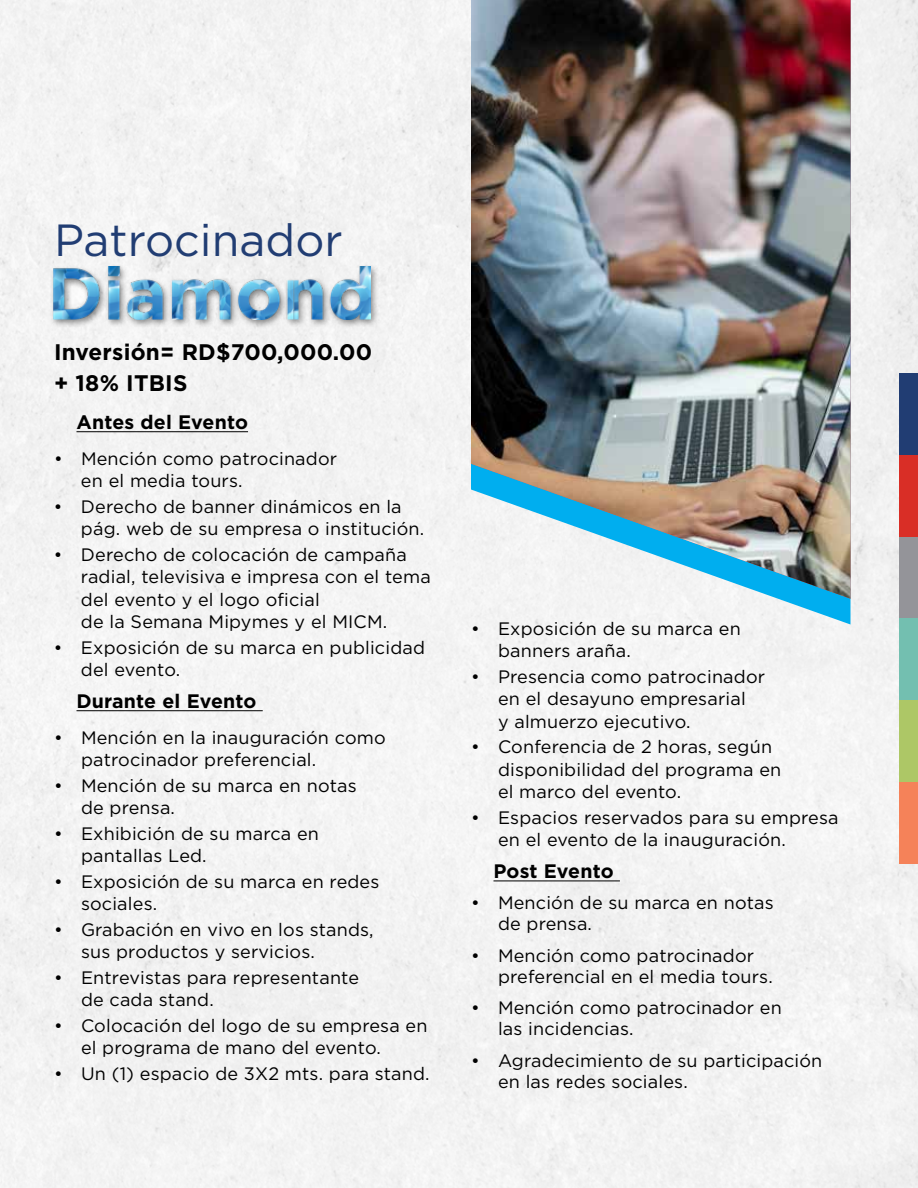
<style>
.page{position:relative;width:918px;height:1188px;background:#f3f3f3}
.page>*{position:absolute;margin:0;border:0;box-sizing:border-box;transform-origin:0 0}
.t1{font:45px "Gotham Pro";color:#213d73}
.t2{font:700 22.5px/31.5px "Gotham Pro";letter-spacing:.01em;color:#000}
.t3{font:700 19.5px "Gotham Pro";letter-spacing:.01em;color:#000}
.t4{font:18px/22.5px "Gotham Pro";letter-spacing:.01em;color:#000}
</style>
<div class="page">
<div style="left:899px;top:373px;width:19px;height:82px;background:#213d73"></div>
<div style="left:899px;top:455px;width:19px;height:82px;background:#d92e26"></div>
<div style="left:899px;top:537px;width:19px;height:82px;background:#949499"></div>
<div style="left:899px;top:619px;width:19px;height:81px;background:#73bfb0"></div>
<div style="left:899px;top:700px;width:19px;height:82px;background:#adc766"></div>
<div style="left:899px;top:782px;width:19px;height:82px;background:#f58259"></div>
<svg style="left:471px;top:599px;width:380px;height:26px;fill:#f3f3f3"></svg>
<hr style="left:76px;top:431px;width:172px;height:1px;background:#000">
<hr style="left:76px;top:710px;width:187px;height:1px;background:#000">
<hr style="left:494px;top:881px;width:126px;height:1px;background:#000">
<img style="left:471px;top:0;width:379px;height:599px">
<div style="left:50px;top:264px;width:330px;height:66px;background:#000;opacity:.47"></div>
<img style="left:54px;top:266px;width:316px;height:53px">
<h1 class="t1" style="left:54px;top:215px;width:290px">Patrocinador</h1>
<p class="t2" style="left:54px;top:335px;width:320px">Inversión= RD$700,000.00 + 18% ITBIS</p>
<p class="t3" style="left:76px;top:410px;width:173px">Antes del Evento</p>
<p class="t4" style="left:81px;top:447px;width:258px;text-indent:-27px">• Mención como patrocinador en el media tours.</p>
<p class="t4" style="left:81px;top:495px;width:345px;text-indent:-27px">• Derecho de banner dinámicos en la pág. web de su empresa o institución.</p>
<p class="t4" style="left:81px;top:543px;width:351px;text-indent:-27px">• Derecho de colocación de campaña radial, televisiva e impresa con el tema del evento y el logo oficial<br>de la Semana Mipymes y el MICM.</p>
<p class="t4" style="left:81px;top:636px;width:346px;text-indent:-27px">• Exposición de su marca en publicidad del evento.</p>
<p class="t3" style="left:76px;top:689px;width:182px">Durante el Evento</p>
<p class="t4" style="left:81px;top:726px;width:306px;text-indent:-27px">• Mención en la inauguración como patrocinador preferencial.</p>
<p class="t4" style="left:81px;top:774px;width:277px;text-indent:-27px">• Mención de su marca en notas de prensa.</p>
<p class="t4" style="left:81px;top:822px;width:240px;text-indent:-27px">• Exhibición de su marca en pantallas Led.</p>
<p class="t4" style="left:81px;top:870px;width:300px;text-indent:-27px">• Exposición de su marca en redes sociales.</p>
<p class="t4" style="left:81px;top:918px;width:294px;text-indent:-27px">• Grabación en vivo en los stands, sus productos y servicios.</p>
<p class="t4" style="left:81px;top:966px;width:280px;text-indent:-27px">• Entrevistas para representante de cada stand.</p>
<p class="t4" style="left:81px;top:1014px;width:348px;text-indent:-27px">• Colocación del logo de su empresa en el programa de mano del evento.</p>
<p class="t4" style="left:54px;top:1062px;width:377px">• Un (1) espacio de 3X2 mts. para stand.</p>
<p class="t4" style="left:498px;top:617px;width:244px;text-indent:-27px">• Exposición de su marca en banners araña.</p>
<p class="t4" style="left:498px;top:665px;width:269px;text-indent:-27px">• Presencia como patrocinador en el desayuno empresarial<br>y almuerzo ejecutivo.</p>
<p class="t4" style="left:498px;top:736px;width:285px;text-indent:-27px">• Conferencia de 2 horas, según disponibilidad del programa en el marco del evento.</p>
<p class="t4" style="left:498px;top:806px;width:342px;text-indent:-27px">• Espacios reservados para su empresa en el evento de la inauguración.</p>
<p class="t3" style="left:494px;top:860px;width:122px">Post Evento</p>
<p class="t4" style="left:498px;top:892px;width:277px;line-height:21px;text-indent:-27px">• Mención de su marca en notas de prensa.</p>
<p class="t4" style="left:498px;top:945px;width:276px;line-height:21px;text-indent:-27px">• Mención como patrocinador preferencial en el media tours.</p>
<p class="t4" style="left:498px;top:997px;width:285px;line-height:21px;text-indent:-27px">• Mención como patrocinador en las incidencias.</p>
<p class="t4" style="left:498px;top:1050px;width:326px;line-height:21px;text-indent:-27px">• Agradecimiento de su participación en las redes sociales.</p>
</div>
